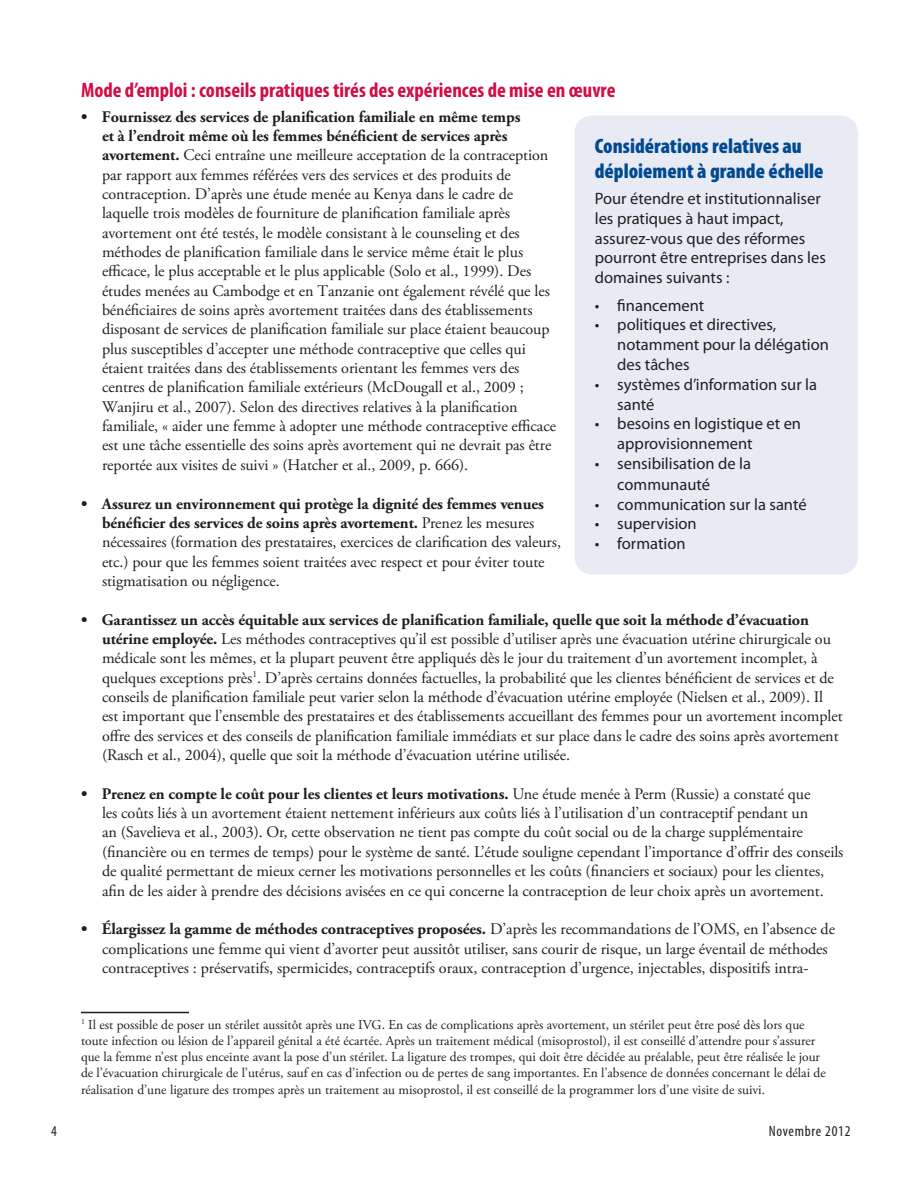
<style>
.page{position:relative;width:918px;height:1188px;background:#fff}
.page>*{position:absolute;margin:0;border:0;box-sizing:border-box;transform-origin:0 0}
.Head_1{font:700 condensed 21px "Myriad Pro";color:#d20d44}
.Head_1-2{font:900 condensed 21px/25.2px "Myriad Pro";color:#014990}
.body_1_bullets_a{font:16.5px/19.8px "Myriad Pro";color:#231f20}
.body_1{font:16.2px/19.4px "Adobe Garamond Pro";letter-spacing:-.005em;color:#1f1f1f}
.t1{font:condensed 15px "Myriad Pro";letter-spacing:.05em;color:#1f1f1f}
.Footnote_Text{font:13.5px/16.2px "Adobe Garamond Pro";color:#231f20}
.s1{font-weight:700}
</style>
<div class="page">
<hr style="left:81px;top:1012px;width:108px;height:1px;background:#231f20">
<div style="left:575px;top:116px;width:283px;height:458px;background:#e8eaf4;border-radius:18px"></div>
<p class="Head_1" style="left:81px;top:78px;width:536px">Mode d’emploi : conseils pratiques tirés des expériences de mise en œuvre</p>
<p class="body_1" style="left:102px;top:107px;width:456px;text-indent:-21px"><span class="s1">• Fournissez des services de planification familiale en même temps<br>et à l’endroit même où les femmes bénéficient de services après avortement.</span> Ceci entraîne une meilleure acceptation de la contraception par rapport aux femmes référées vers des services et des produits de contraception. D’après une étude menée au Kenya dans le cadre de laquelle trois modèles de fourniture de planification familiale après avortement ont été testés, le modèle consistant à le counseling et des méthodes de planification familiale dans le service même était le plus efficace, le plus acceptable et le plus applicable (Solo et al., 1999). Des études menées au Cambodge et en Tanzanie ont également révélé que les bénéficiaires de soins après avortement traitées dans des établissements disposant de services de planification familiale sur place étaient beaucoup plus susceptibles d’accepter une méthode contraceptive que celles qui étaient traitées dans des établissements orientant les femmes vers des centres de planification familiale extérieurs (McDougall et al., 2009 ; Wanjiru et al., 2007). Selon des directives relatives à la planification familiale, « aider une femme à adopter une méthode contraceptive efficace est une tâche essentielle des soins après avortement qui ne devrait pas être reportée aux visites de suivi » (Hatcher et al., 2009, p. 666).</p>
<p class="body_1" style="left:102px;top:494px;width:461px;text-indent:-21px"><span class="s1">• Assurez un environnement qui protège la dignité des femmes venues bénéficier des services de soins après avortement.</span> Prenez les mesures nécessaires (formation des prestataires, exercices de clarification des valeurs, etc.) pour que les femmes soient traitées avec respect et pour éviter toute stigmatisation ou négligence.</p>
<p class="body_1" style="left:102px;top:610px;width:742px;text-indent:-21px"><span class="s1">• Garantissez un accès équitable aux services de planification familiale, quelle que soit la méthode d’évacuation utérine employée.</span> Les méthodes contraceptives qu’il est possible d’utiliser après une évacuation utérine chirurgicale ou médicale sont les mêmes, et la plupart peuvent être appliqués dès le jour du traitement d’un avortement incomplet, à quelques exceptions près<sup>1</sup>. D’après certains données factuelles, la probabilité que les clientes bénéficient de services et de conseils de planification familiale peut varier selon la méthode d’évacuation utérine employée (Nielsen et al., 2009). Il est important que l’ensemble des prestataires et des établissements accueillant des femmes pour un avortement incomplet offre des services et des conseils de planification familiale immédiats et sur place dans le cadre des soins après avortement (Rasch et al., 2004), quelle que soit la méthode d’évacuation utérine utilisée.</p>
<p class="body_1" style="left:102px;top:785px;width:743px;text-indent:-21px"><span class="s1">• Prenez en compte le coût pour les clientes et leurs motivations.</span> Une étude menée à Perm (Russie) a constaté que<br>les coûts liés à un avortement étaient nettement inférieurs aux coûts liés à l’utilisation d’un contraceptif pendant un<br>an (Savelieva et al., 2003). Or, cette observation ne tient pas compte du coût social ou de la charge supplémentaire (financière ou en termes de temps) pour le système de santé. L’étude souligne cependant l’importance d’offrir des conseils de qualité permettant de mieux cerner les motivations personnelles et les coûts (financiers et sociaux) pour les clientes, afin de les aider à prendre des décisions avisées en ce qui concerne la contraception de leur choix après un avortement.</p>
<p class="body_1" style="left:102px;top:920px;width:735px;text-indent:-21px"><span class="s1">• Élargissez la gamme de méthodes contraceptives proposées.</span> D’après les recommandations de l’OMS, en l’absence de complications une femme qui vient d’avorter peut aussitôt utiliser, sans courir de risque, un large éventail de méthodes contraceptives : préservatifs, spermicides, contraceptifs oraux, contraception d’urgence, injectables, dispositifs intra-</p>
<p class="Head_1-2" style="left:595px;top:133px;width:230px">Considérations relatives au déploiement à grande échelle</p>
<p class="body_1_bullets_a" style="left:595px;top:189px;width:233px">Pour étendre et institutionnaliser les pratiques à haut impact, assurez-vous que des réformes pourront être entreprises dans les domaines suivants :</p>
<p class="body_1_bullets_a" style="left:595px;top:295px;width:111px">• financement</p>
<p class="body_1_bullets_a" style="left:617px;top:315px;width:213px;text-indent:-22px">• politiques et directives, notamment pour la délégation des tâches</p>
<p class="body_1_bullets_a" style="left:617px;top:375px;width:201px;text-indent:-22px">• systèmes d’information sur la santé</p>
<p class="body_1_bullets_a" style="left:617px;top:414px;width:185px;text-indent:-22px">• besoins en logistique et en approvisionnement</p>
<p class="body_1_bullets_a" style="left:617px;top:453px;width:135px;line-height:20.9px;text-indent:-22px">• sensibilisation de la communauté</p>
<p class="body_1_bullets_a" style="left:595px;top:494px;width:213px">• communication sur la santé</p>
<p class="body_1_bullets_a" style="left:595px;top:514px;width:104px">• supervision</p>
<p class="body_1_bullets_a" style="left:595px;top:534px;width:92px">• formation</p>
<p class="Footnote_Text" style="left:81px;top:1017px;width:746px"><sup>1</sup> Il est possible de poser un stérilet aussitôt après une IVG. En cas de complications après avortement, un stérilet peut être posé dès lors que toute infection ou lésion de l’appareil génital a été écartée. Après un traitement médical (misoprostol), il est conseillé d’attendre pour s’assurer que la femme n’est plus enceinte avant la pose d’un stérilet. La ligature des trompes, qui doit être décidée au préalable, peut être réalisée le jour de l’évacuation chirurgicale de l’utérus, sauf en cas d’infection ou de pertes de sang importantes. En l’absence de données concernant le délai de réalisation d’une ligature des trompes après un traitement au misoprostol, il est conseillé de la programmer lors d’une visite de suivi.</p>
<p class="t1" style="left:51px;top:1123px;width:7px">4</p>
<p class="t1" style="left:769px;top:1123px;width:83px">Novembre 2012</p>
</div>
